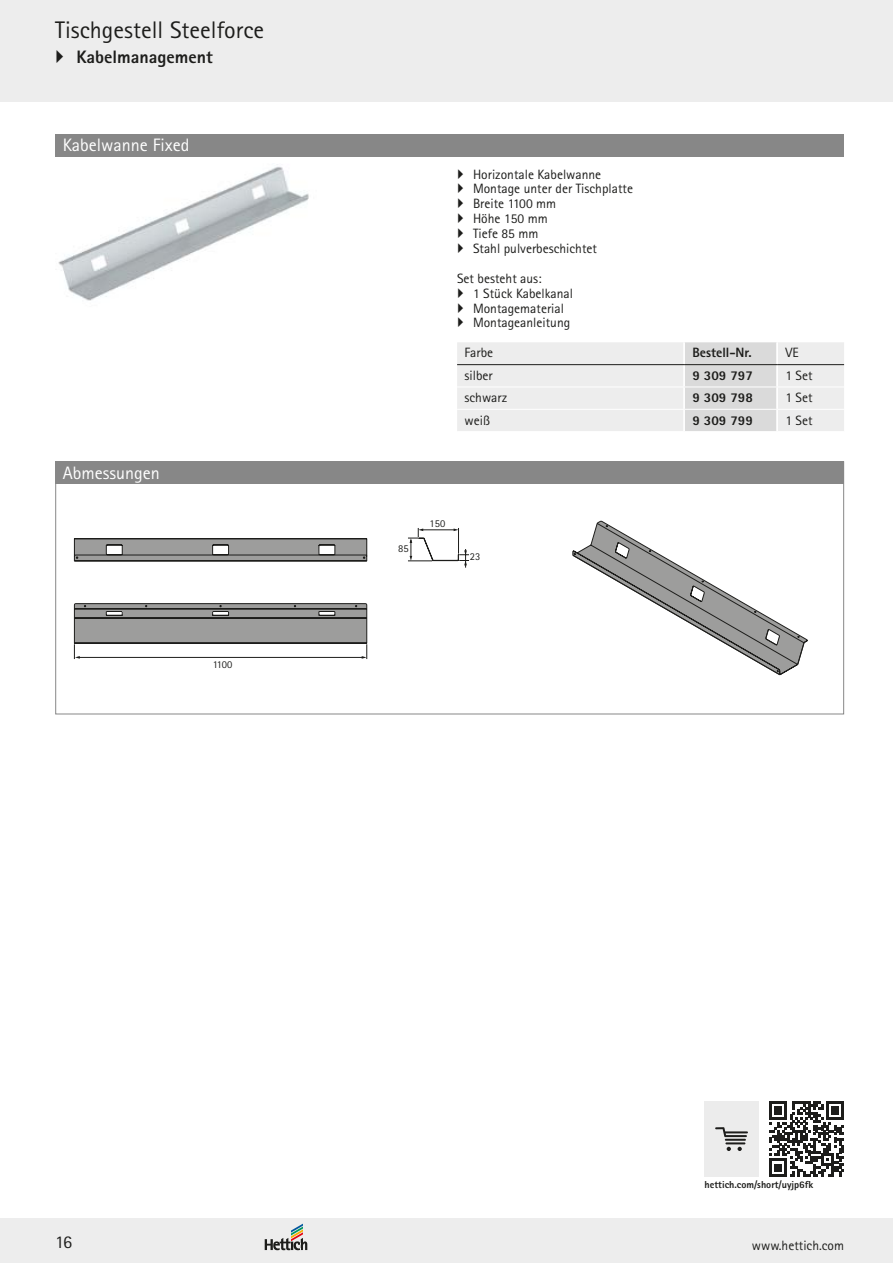
<style>
.page{position:relative;width:893px;height:1263px;background:#fff}
.page>*{position:absolute;margin:0;border:0;box-sizing:border-box;transform-origin:0 0}
.t1{font:24px "Rotis Sans Serif Pro Cyr";color:#1d1d1b}
.t2{font:18px "Rotis Sans Serif Pro Cyr";color:#fff}
.t3{font:800 18px "Rotis Sans Serif Pro Cyr";color:#1d1d1b}
.t4{font:18px "Rotis Sans Serif";color:#1d1d1b}
.t5{font:13.5px/14.9px "Rotis Sans Serif Pro Cyr";color:#1d1d1b}
.t6{font:800 13.5px "Rotis Sans Serif Pro Cyr";color:#1d1d1b}
.t7{font:13.5px "Rotis Sans Serif";color:#1d1d1b}
.t8{font:10.5px "Rotis Sans Serif";color:#1d1d1b}
.t9{font:800 10.05px "Rotis Sans Serif Pro Cyr";color:#1d1d1b}
</style>
<div class="page">
<div style="left:0;top:0;width:893px;height:102px;background:#ededed"></div>
<div style="left:0;top:1218px;width:893px;height:45px;background:#ededed"></div>
<svg style="left:265px;top:1224px;width:42px;height:26px"></svg>
<svg style="left:769px;top:1102px;width:75px;height:74px"></svg>
<div style="left:705px;top:1101px;width:54px;height:76px;background:#ececec"></div>
<hr style="left:725px;top:1139px;width:21px;height:2px;background:#1d1d1b">
<hr style="left:725px;top:1142px;width:20px;height:2px;background:#1d1d1b">
<svg style="left:727px;top:1147px;width:4px;height:4px"></svg>
<svg style="left:737px;top:1147px;width:5px;height:4px"></svg>
<svg style="left:715px;top:1127px;width:33px;height:10px"></svg>
<div style="left:55px;top:134px;width:789px;height:22px;background:#878787"></div>
<img style="left:58px;top:164px;width:251px;height:137px">
<svg style="left:457px;top:342px;width:387px;height:89px;background:#e8e8e8"></svg>
<hr style="left:683px;top:342px;width:2px;height:22px;background:#fff">
<hr style="left:776px;top:342px;width:2px;height:22px;background:#fff">
<hr style="left:683px;top:365px;width:2px;height:22px;background:#fff">
<hr style="left:776px;top:365px;width:2px;height:22px;background:#fff">
<hr style="left:683px;top:387px;width:2px;height:22px;background:#fff">
<hr style="left:776px;top:387px;width:2px;height:22px;background:#fff">
<hr style="left:683px;top:410px;width:2px;height:21px;background:#fff">
<hr style="left:776px;top:410px;width:2px;height:21px;background:#fff">
<hr style="left:457px;top:364px;width:227px;height:1px;background:#1d1d1b">
<hr style="left:684px;top:364px;width:93px;height:1px;background:#1d1d1b">
<hr style="left:777px;top:364px;width:67px;height:1px;background:#1d1d1b">
<hr style="left:457px;top:387px;width:227px;height:1px;background:#fff">
<hr style="left:684px;top:387px;width:93px;height:1px;background:#fff">
<hr style="left:777px;top:387px;width:67px;height:1px;background:#fff">
<hr style="left:457px;top:409px;width:227px;height:1px;background:#fff">
<hr style="left:684px;top:409px;width:93px;height:1px;background:#fff">
<hr style="left:777px;top:409px;width:67px;height:1px;background:#fff">
<div style="left:55px;top:461px;width:789px;height:23px;background:#878787"></div>
<svg style="left:74px;top:528px;width:395px;height:131px"></svg>
<svg style="left:572px;top:521px;width:236px;height:154px"></svg>
<h1 class="t1" style="left:55px;top:16px;width:210px">Tischgestell Steelforce</h1>
<h2 class="t3" style="left:77px;top:46px;width:138px">Kabelmanagement</h2>
<h2 class="t2" style="left:63px;top:135px;width:128px">Kabelwanne Fixed</h2>
<h2 class="t2" style="left:63px;top:462px;width:98px">Abmessungen</h2>
<p class="t8" style="left:213px;top:658px;width:21px">1100</p>
<p class="t5" style="left:473px;top:167px;width:161px">Horizontale Kabelwanne<br>Montage unter der Tischplatte<br>Breite 1100 mm<br>Höhe 150 mm<br>Tiefe 85 mm<br>Stahl pulverbeschichtet</p>
<p class="t5" style="left:473px;top:271px;width:101px;text-indent:-16px">Set besteht aus:<br>1 Stück Kabelkanal<br>Montagematerial<br>Montageanleitung</p>
<p class="t5" style="left:465px;top:345px;width:30px">Farbe</p>
<p class="t6" style="left:692px;top:344px;width:61px">Bestell-Nr.</p>
<p class="t5" style="left:785px;top:345px;width:15px">VE</p>
<p class="t5" style="left:465px;top:368px;width:30px">silber</p>
<p class="t6" style="left:692px;top:367px;width:62px">9 309 797</p>
<p class="t5" style="left:785px;top:368px;width:29px">1 Set</p>
<p class="t5" style="left:465px;top:390px;width:44px">schwarz</p>
<p class="t6" style="left:692px;top:389px;width:62px">9 309 798</p>
<p class="t5" style="left:785px;top:390px;width:29px">1 Set</p>
<p class="t5" style="left:465px;top:413px;width:27px">weiß</p>
<p class="t6" style="left:692px;top:411px;width:62px">9 309 799</p>
<p class="t5" style="left:785px;top:413px;width:29px">1 Set</p>
<p class="t8" style="left:398px;top:542px;width:12px">85</p>
<p class="t8" style="left:430px;top:518px;width:17px">150</p>
<p class="t8" style="left:470px;top:551px;width:12px">23</p>
<p class="t9" style="left:705px;top:1178px;width:110px">hettich.com/short/uyjp6fk</p>
<h2 class="t4" style="left:55px;top:1231px;width:18px">16</h2>
<p class="t7" style="left:752px;top:1238px;width:94px">www.hettich.com</p>
</div>
